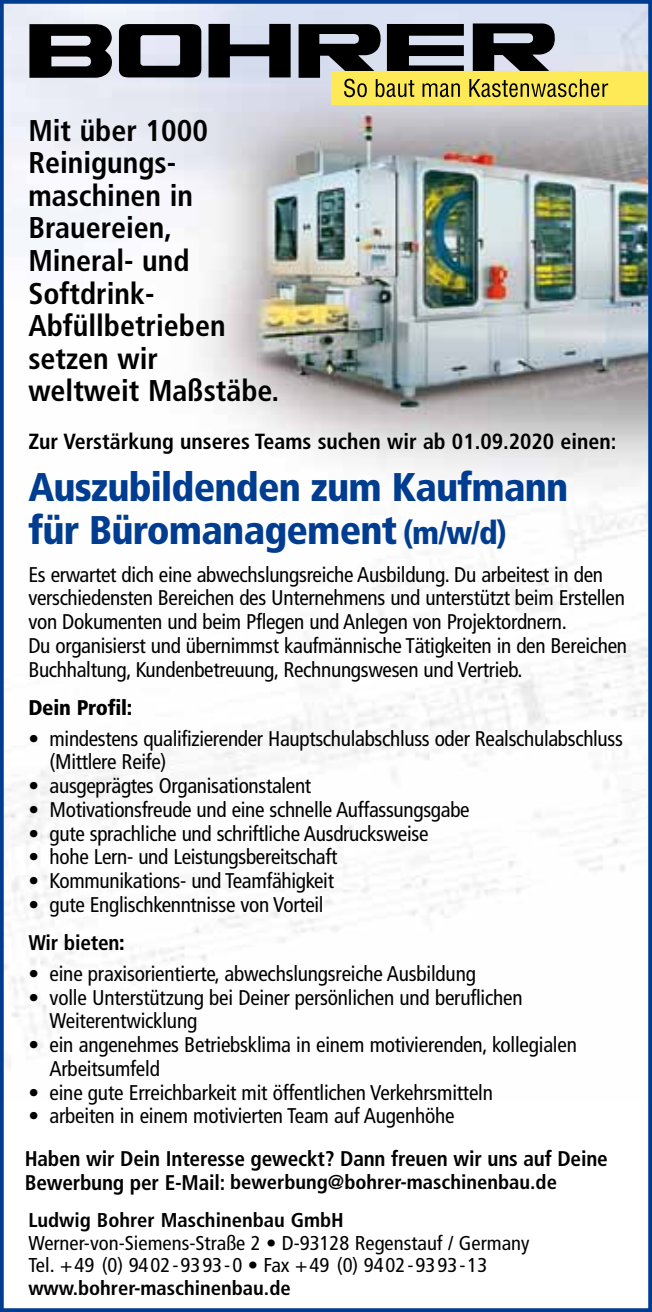
<style>
.page{position:relative;width:652px;height:1312px;background:#fff}
.page>*{position:absolute;margin:0;border:0;box-sizing:border-box;transform-origin:0 0}
.t1{font:900 condensed 40px/42.5px "Frutiger";letter-spacing:-.02em;color:#003d90}
.t2{font:700 condensed 30px/32.5px "Frutiger";color:#000}
.t3{font:700 condensed 22px "Frutiger";color:#000}
.t4{font:condensed 21.25px/23.8px "Frutiger";letter-spacing:-.015em;color:#000}
.t5{font:700 condensed 21.25px "Frutiger";letter-spacing:-.01em;color:#000}
.t6{font:900 condensed 21.25px "Frutiger";letter-spacing:-.01em;color:#000}
.t7{font:700 condensed 20px "Frutiger";color:#000}
.t8{font:condensed 20px/22.5px "Frutiger LT";color:#000}
.s1{font-size:32.5px}
.s2{font-weight:700}
.s3{font-weight:900}
.s4{font-size:21.25px}
</style>
<div class="page">
<img style="left:5px;top:5px;width:642px;height:1061px">
<svg style="left:119px;top:24px;width:82px;height:53px"></svg>
<svg style="left:209px;top:24px;width:82px;height:53px"></svg>
<svg style="left:29px;top:24px;width:84px;height:54px"></svg>
<div style="left:331px;top:72px;width:321px;height:33px;background:#feea56"></div>
<svg style="left:299px;top:23px;width:309px;height:74px"></svg>
<div style="left:0;top:0;width:652px;height:1311px;border:4px solid #003d90"></div>
<h2 class="t2" style="left:28px;top:114px;width:252px">Mit über 1000<br>Reinigungs&shy;maschinen in<br>Brauereien,<br>Mineral- und<br>Softdrink-<br>Abfüllbetrieben setzen wir<br>weltweit Maßstäbe.</h2>
<p class="t3" style="left:28px;top:428px;width:590px">Zur Verstärkung unseres Teams suchen wir ab 01.09.2020 einen:</p>
<h1 class="t1" style="left:28px;top:466px;width:542px">Auszubildenden zum Kaufmann für Büromanagement <span class="s1">(m/w/d)</span></h1>
<p class="t4" style="left:28px;top:562px;width:600px">Es erwartet dich eine abwechslungsreiche Ausbildung. Du arbeitest in den verschiedensten Bereichen des Unternehmens und unterstützt beim Erstellen von Dokumenten und beim Pflegen und Anlegen von Projektordnern.<br>Du organisierst und übernimmst kaufmännische Tätigkeiten in den Bereichen Buchhaltung, Kundenbetreuung, Rechnungswesen und Vertrieb.</p>
<p class="t6" style="left:28px;top:694px;width:106px">Dein Profil:</p>
<p class="t4" style="left:50px;top:726px;width:575px;text-indent:-21px">• mindestens qualifizierender Hauptschulabschluss oder Realschulabschluss (Mittlere Reife)</p>
<p class="t4" style="left:28px;top:773px;width:284px">• ausgeprägtes Organisationstalent</p>
<p class="t4" style="left:28px;top:797px;width:443px">• Motivationsfreude und eine schnelle Auffassungsgabe</p>
<p class="t4" style="left:28px;top:821px;width:402px">• gute sprachliche und schriftliche Ausdrucksweise</p>
<p class="t4" style="left:28px;top:845px;width:311px">• hohe Lern- und Leistungsbereitschaft</p>
<p class="t4" style="left:28px;top:868px;width:307px">• Kommunikations- und Teamfähigkeit</p>
<p class="t4" style="left:28px;top:885px;width:297px;line-height:38px">• gute Englischkenntnisse von Vorteil<br><span class="s2">Wir bieten</span><span class="s3">:</span></p>
<p class="t4" style="left:28px;top:961px;width:449px">• eine praxisorientierte, abwechslungsreiche Ausbildung</p>
<p class="t4" style="left:50px;top:985px;width:475px;text-indent:-21px">• volle Unterstützung bei Deiner persönlichen und beruflichen<br>Weiterentwicklung</p>
<p class="t4" style="left:50px;top:1032px;width:529px;text-indent:-21px">• ein angenehmes Betriebsklima in einem motivierenden, kollegialen<br>Arbeitsumfeld</p>
<p class="t4" style="left:28px;top:1080px;width:466px">• eine gute Erreichbarkeit mit öffentlichen Verkehrsmitteln</p>
<p class="t4" style="left:28px;top:1104px;width:428px">• arbeiten in einem motivierten Team auf Augenhöhe</p>
<p class="t5" style="left:25px;top:1145px;width:584px">Haben wir Dein Interesse geweckt? Dann freuen wir uns auf Deine</p>
<p class="t7" style="left:25px;top:1170px;width:534px"><span class="s4">Bewerbung per E-Mail:</span> bewerbung@bohrer-maschinenbau.de</p>
<p class="t7" style="left:28px;top:1207px;width:317px">Ludwig Bohrer Maschinenbau GmbH</p>
<p class="t8" style="left:28px;top:1231px;width:503px">Werner-von-Siemens-Straße 2 • D-93128 Regenstauf / Germany<br>Tel. +49 (0) 9402-9393-0 • Fax +49 (0) 9402-9393-13</p>
<p class="t7" style="left:28px;top:1275px;width:264px">www.bohrer-maschinenbau.de</p>
</div>
